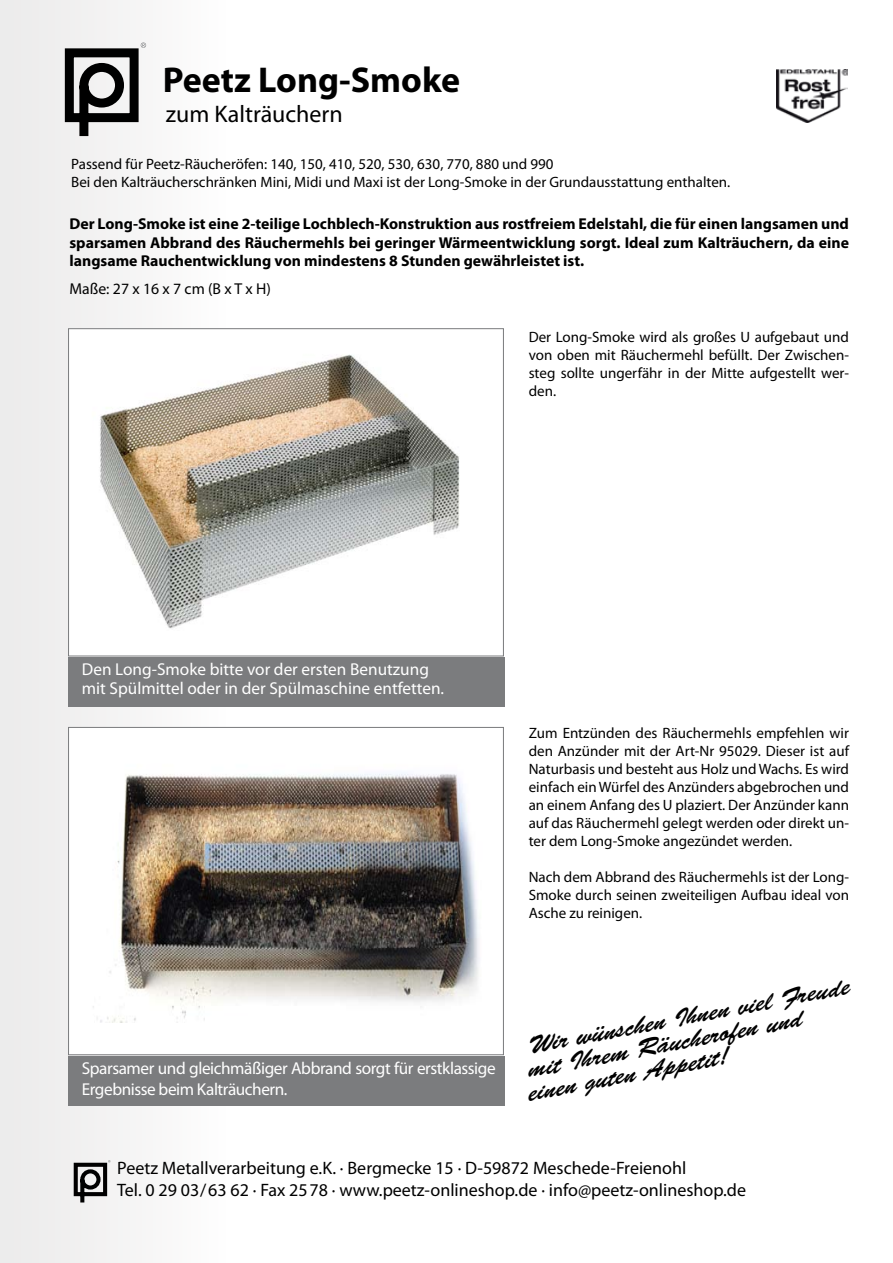
<style>
.page{position:relative;width:893px;height:1263px;background:#fff}
.page>*{position:absolute;margin:0;border:0;box-sizing:border-box;transform-origin:0 0}
.t1{font:700 36px "Myriad Pro";color:#000}
.t2{font:italic 24.6px/22.8px "Brush Script";color:#000;scale:1.04 1}
.t3{font:24px "Myriad Pro";color:#000}
.t4{font:18px/21.6px "Myriad Pro";color:#000}
.t5{font:17.25px/18.8px "Myriad Pro";letter-spacing:-.015em;color:#fff}
.t6{font:700 15.75px/18.9px "Myriad Pro";color:#000;text-align:justify}
.t7{font:15.75px "Myriad Pro";color:#000}
.t8{font:15px/18px "Myriad Pro";color:#000;text-align:justify}
</style>
<div class="page">
<div style="left:0;top:0;width:226px;height:1263px;background:linear-gradient(to right,#eaeaea,#fdfdfd)"></div>
<svg style="left:60px;top:43px;width:86px;height:102px"></svg>
<img style="left:70px;top:330px;width:390px;height:324px">
<div style="left:68px;top:328px;width:436px;height:328px;border:1px solid #7b7c7e"></div>
<div style="left:69px;top:657px;width:436px;height:50px;background:#7b7c7e"></div>
<div style="left:69px;top:727px;width:434px;height:328px;background:#fff"></div>
<div style="left:68px;top:727px;width:436px;height:328px;border:1px solid #7b7c7e"></div>
<div style="left:69px;top:1056px;width:436px;height:50px;background:#7b7c7e"></div>
<img style="left:93px;top:773px;width:387px;height:249px">
<img style="left:777px;top:69px;width:71px;height:53px">
<svg style="left:72px;top:1160px;width:39px;height:46px"></svg>
<h1 class="t1" style="left:163px;top:57px;width:299px">Peetz Long-Smoke</h1>
<h3 class="t3" style="left:166px;top:99px;width:179px">zum Kalträuchern</h3>
<p class="t8" style="left:71px;top:154px;width:661px">Passend für Peetz-Räucheröfen: 140, 150, 410, 520, 530, 630, 770, 880 und 990<br>Bei den Kalträucherschränken Mini, Midi und Maxi ist der Long-Smoke in der Grundausstattung enthalten.</p>
<p class="t6" style="left:69px;top:213px;width:781px">Der Long-Smoke ist eine 2-teilige Lochblech-Konstruktion aus rostfreiem Edelstahl, die für einen langsamen und sparsamen Abbrand des Räuchermehls bei geringer Wärmeentwicklung sorgt. Ideal zum Kalträuchern, da eine langsame Rauchentwicklung von mindestens 8 Stunden gewährleistet ist.</p>
<p class="t7" style="left:69px;top:279px;width:203px">Maße: 27 x 16 x 7 cm (B x T x H)</p>
<p class="t8" style="left:529px;top:327px;width:322px">Der Long-Smoke wird als großes U aufgebaut und von oben mit Räuchermehl befüllt. Der Zwischen&shy;steg sollte ungerfähr in der Mitte aufgestellt wer&shy;den.</p>
<p class="t5" style="left:82px;top:660px;width:364px">Den Long-Smoke bitte vor der ersten Benutzung mit Spülmittel oder in der Spülmaschine entfetten.</p>
<p class="t5" style="left:82px;top:1057px;width:415px;line-height:20.7px">Sparsamer und gleichmäßiger Abbrand sorgt für erstklassige<br>Ergebnisse beim Kalträuchern.</p>
<p class="t8" style="left:529px;top:723px;width:322px">Zum Entzünden des Räuchermehls empfehlen wir den Anzünder mit der Art-Nr 95029. Dieser ist auf Naturbasis und besteht aus Holz und Wachs. Es wird einfach ein Würfel des Anzünders abgebrochen und an einem Anfang des U plaziert. Der Anzünder kann auf das Räuchermehl gelegt werden oder direkt un&shy;ter dem Long-Smoke angezündet werden.</p>
<p class="t8" style="left:529px;top:867px;width:322px">Nach dem Abbrand des Räuchermehls ist der Long-Smoke durch seinen zweiteiligen Aufbau ideal von Asche zu reinigen.</p>
<h2 class="t2" style="left:517px;top:1038px;width:324px;text-indent:9px;rotate:-11deg">Wir wünschen Ihnen viel Freude mit Ihrem Räucherofen und<br>einen guten Appetit!</h2>
<p class="t4" style="left:117px;top:1157px;width:630px">Peetz Metallverarbeitung e.K. · Bergmecke 15 · D-59872 Meschede-Freienohl<br>Tel. 0 29 03/63 62 · Fax 25 78 · www.peetz-onlineshop.de · info@peetz-onlineshop.de</p>
</div>
